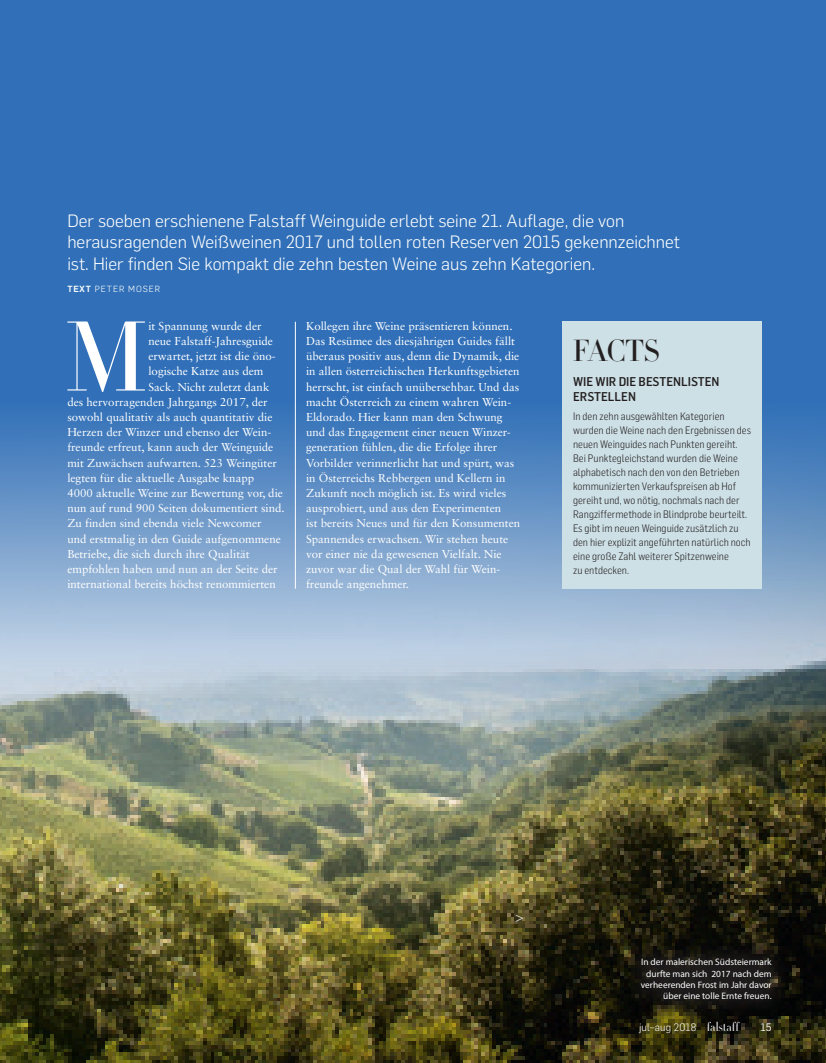
<style>
.page{position:relative;width:826px;height:1063px;background:#fff}
.page>*{position:absolute;margin:0;border:0;box-sizing:border-box;transform-origin:0 0}
._03_Lauftext_Initial{font:300 97.38px "HTF Didot L24";color:#fff}
._15_Tasting_Zwischen{font:300 30px "HTF Didot L24";letter-spacing:-.025em;color:#231f20}
._02_Lead_In{font:300 17.5px/21.2px "Flama";color:#fff}
.t1{font:300 15px "Flama";color:#fff}
._02_Lead_In_Tasting{font:500 12.5px/15px "Flama Semicondensed";color:#231f20}
.t2{font:300 12.5px "HTF Didot L96";letter-spacing:.01em;color:#fff}
._03_Lauftext_Initial-2{font:11.5px/15.2px "Sabon LT Std";color:#fff}
._02_Lead_In_Tasting-2{font:300 10.62px/14px "Flama Semicondensed";color:#231f20}
.t3{font:300 10.62px "Flama";letter-spacing:.01em;color:#fff}
.t4{font:10.62px "Flama";color:#fff}
.t5{font:9.38px/11.2px "Myriad Pro";color:#fff;text-align:right}
._07_Autorenzeile_Lea{font:300 8.75px "Flama";letter-spacing:.1em;color:#fff}
.s1{font-weight:500}
</style>
<div class="page">
<img style="left:0;top:886px;width:826px;height:177px">
<img style="left:0;top:0;width:826px;height:886px">
<div style="left:562px;top:322px;width:200px;height:267px;background:#cde0e6"></div>
<div style="left:622px;top:940px;width:168px;height:78px;background:#231f20;opacity:.85"></div>
<hr style="left:295px;top:322px;width:1px;height:267px;background:#fff">
<p class="_02_Lead_In" style="left:67px;top:209px;width:558px">Der soeben erschienene Falstaff Weinguide erlebt seine 21. Auflage, die von</p>
<p class="_02_Lead_In" style="left:67px;top:231px;width:614px">herausragenden Weißweinen 2017 und tollen roten Reserven 2015 gekennzeichnet ist. Hier finden Sie kompakt die zehn besten Weine aus zehn Kategorien.</p>
<p class="_07_Autorenzeile_Lea" style="left:67px;top:283px;width:94px"><span class="s1">TEXT</span> PETER MOSER</p>
<p class="_03_Lauftext_Initial" style="left:64px;top:287px;width:86px">M</p>
<p class="_03_Lauftext_Initial-2" style="left:148px;top:318px;width:115px">it Spannung wurde der</p>
<p class="_03_Lauftext_Initial-2" style="left:148px;top:333px;width:126px">neue Falstaff-Jahresguide</p>
<p class="_03_Lauftext_Initial-2" style="left:148px;top:348px;width:129px">erwartet, jetzt ist die öno-</p>
<p class="_03_Lauftext_Initial-2" style="left:148px;top:364px;width:116px">logische Katze aus dem</p>
<p class="_03_Lauftext_Initial-2" style="left:148px;top:379px;width:122px">Sack. Nicht zuletzt dank</p>
<p class="_03_Lauftext_Initial-2" style="left:67px;top:394px;width:202px">des hervorragenden Jahrgangs 2017, der</p>
<p class="_03_Lauftext_Initial-2" style="left:67px;top:409px;width:207px">sowohl qualitativ als auch quantitativ die</p>
<p class="_03_Lauftext_Initial-2" style="left:67px;top:424px;width:205px">Herzen der Winzer und ebenso der Wein-</p>
<p class="_03_Lauftext_Initial-2" style="left:67px;top:440px;width:207px">freunde erfreut, kann auch der Weinguide</p>
<p class="_03_Lauftext_Initial-2" style="left:67px;top:455px;width:211px">mit Zuwächsen aufwarten. 523 Weingüter</p>
<p class="_03_Lauftext_Initial-2" style="left:67px;top:470px;width:188px">legten für die aktuelle Ausgabe knapp</p>
<p class="_03_Lauftext_Initial-2" style="left:67px;top:485px;width:217px">4000 aktuelle Weine zur Bewertung vor, die</p>
<p class="_03_Lauftext_Initial-2" style="left:67px;top:501px;width:219px">nun auf rund 900 Seiten dokumentiert sind.</p>
<p class="_03_Lauftext_Initial-2" style="left:67px;top:516px;width:196px">Zu finden sind ebenda viele Newcomer</p>
<p class="_03_Lauftext_Initial-2" style="left:67px;top:531px;width:215px">und erstmalig in den Guide aufgenommene</p>
<p class="_03_Lauftext_Initial-2" style="left:67px;top:546px;width:184px">Betriebe, die sich durch ihre Qualität</p>
<p class="_03_Lauftext_Initial-2" style="left:67px;top:561px;width:212px">empfohlen haben und nun an der Seite der</p>
<p class="_03_Lauftext_Initial-2" style="left:67px;top:577px;width:210px">international bereits höchst renommierten</p>
<p class="_03_Lauftext_Initial-2" style="left:306px;top:318px;width:216px">Kollegen ihre Weine präsentieren können.<br>Das Resümee des diesjährigen Guides fällt überaus positiv aus, denn die Dynamik, die in allen österreichischen Herkunftsgebieten herrscht, ist einfach unübersehbar. Und das macht Österreich zu einem wahren Wein-Eldorado. Hier kann man den Schwung und das Engagement einer neuen Winzer&shy;generation fühlen, die die Erfolge ihrer Vorbilder verinnerlicht hat und spürt, was in Österreichs Rebbergen und Kellern in Zukunft noch möglich ist. Es wird vieles ausprobiert, und aus den Experimenten<br>ist bereits Neues und für den Konsumenten Spannendes erwachsen. Wir stehen heute vor einer nie da gewesenen Vielfalt. Nie zuvor war die Qual der Wahl für Wein&shy;freunde angenehmer.</p>
<p class="_15_Tasting_Zwischen" style="left:572px;top:329px;width:89px">FACTS</p>
<p class="_02_Lead_In_Tasting" style="left:573px;top:374px;width:148px">WIE WIR DIE BESTENLISTEN<br>ERSTELLEN</p>
<p class="_02_Lead_In_Tasting-2" style="left:573px;top:409px;width:179px">In den zehn ausgewählten Kategorien wurden die Weine nach den Ergebnissen des neuen Weinguides nach Punkten gereiht.<br>Bei Punktegleichstand wurden die Weine alphabetisch nach den von den Betrieben kommunizierten Verkaufspreisen ab Hof gereiht und, wo nötig, nochmals nach der Rangziffermethode in Blindprobe beurteilt.<br>Es gibt im neuen Weinguide zusätzlich zu den hier explizit angeführten natürlich noch eine große Zahl weiterer Spitzenweine<br>zu entdecken.</p>
<p class="t1" style="left:515px;top:908px;width:10px">&gt;</p>
<p class="t5" style="left:641px;top:957px;width:132px">In der malerischen Südsteiermark durfte man sich 2017 nach dem verheerenden Frost im Jahr davor über eine tolle Ernte freuen.</p>
<p class="t2" style="left:707px;top:1018px;width:34px">falstaff</p>
<p class="t3" style="left:639px;top:1020px;width:59px">jul–aug 2018</p>
<p class="t4" style="left:760px;top:1020px;width:13px">15</p>
</div>
